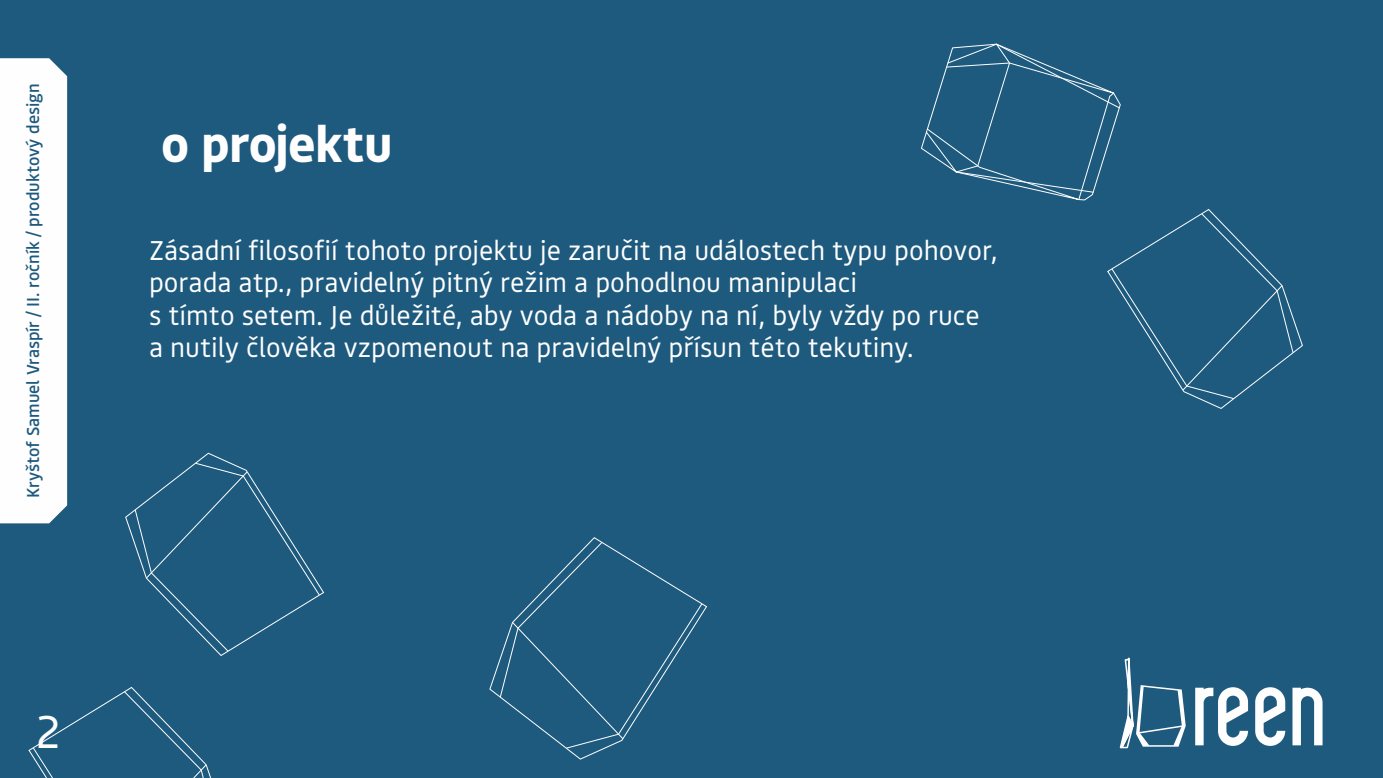
<style>
.page{position:relative;width:1383px;height:778px;background:#fff}
.page>*{position:absolute;margin:0;border:0;box-sizing:border-box;transform-origin:0 0}
.t1{font:118.8px "DELVONDEMO";color:#fefefe}
.t2{font:700 49.8px "Bould";color:#fefefe}
.t3{font:45.6px "Bould";color:#fefefe}
.t4{font:27px/32.4px "Bould";color:#fefefe}
.t5{font:500 17.1px "Bould";color:#1d5a7e}
</style>
<div class="page">
<div style="left:0;top:0;width:1382px;height:778px;background:#1d5a7e"></div>
<svg style="left:1107px;top:209px;width:196px;height:200px"></svg>
<svg style="left:921px;top:43px;width:200px;height:158px"></svg>
<svg style="left:125px;top:452px;width:199px;height:204px"></svg>
<svg style="left:489px;top:537px;width:218px;height:222px"></svg>
<svg style="left:499px;top:541px;width:204px;height:208px"></svg>
<div style="left:0;top:58px;width:67px;height:465px;background:#fefefe"></div>
<svg style="left:28px;top:686px;width:183px;height:92px"></svg>
<svg style="left:1119px;top:657px;width:67px;height:92px"></svg>
<p class="t5" style="left:23px;top:498px;width:416px;rotate:-90deg">Kryštof Samuel Vraspír / II. ročník / produktový design</p>
<h3 class="t3" style="left:36px;top:704px;width:26px">2</h3>
<h2 class="t2" style="left:161px;top:115px;width:232px">o projektu</h2>
<p class="t4" style="left:149px;top:234px;width:850px">Zásadní filosofií tohoto projektu je zaručit na událostech typu pohovor, porada atp., pravidelný pitný režim a pohodlnou manipulaci<br>s tímto setem. Je důležité, aby voda a nádoby na ní, byly vždy po ruce a nutily člověka vzpomenout na pravidelný přísun této tekutiny.</p>
<h1 class="t1" style="left:1191px;top:656px;width:136px">reen</h1>
</div>
